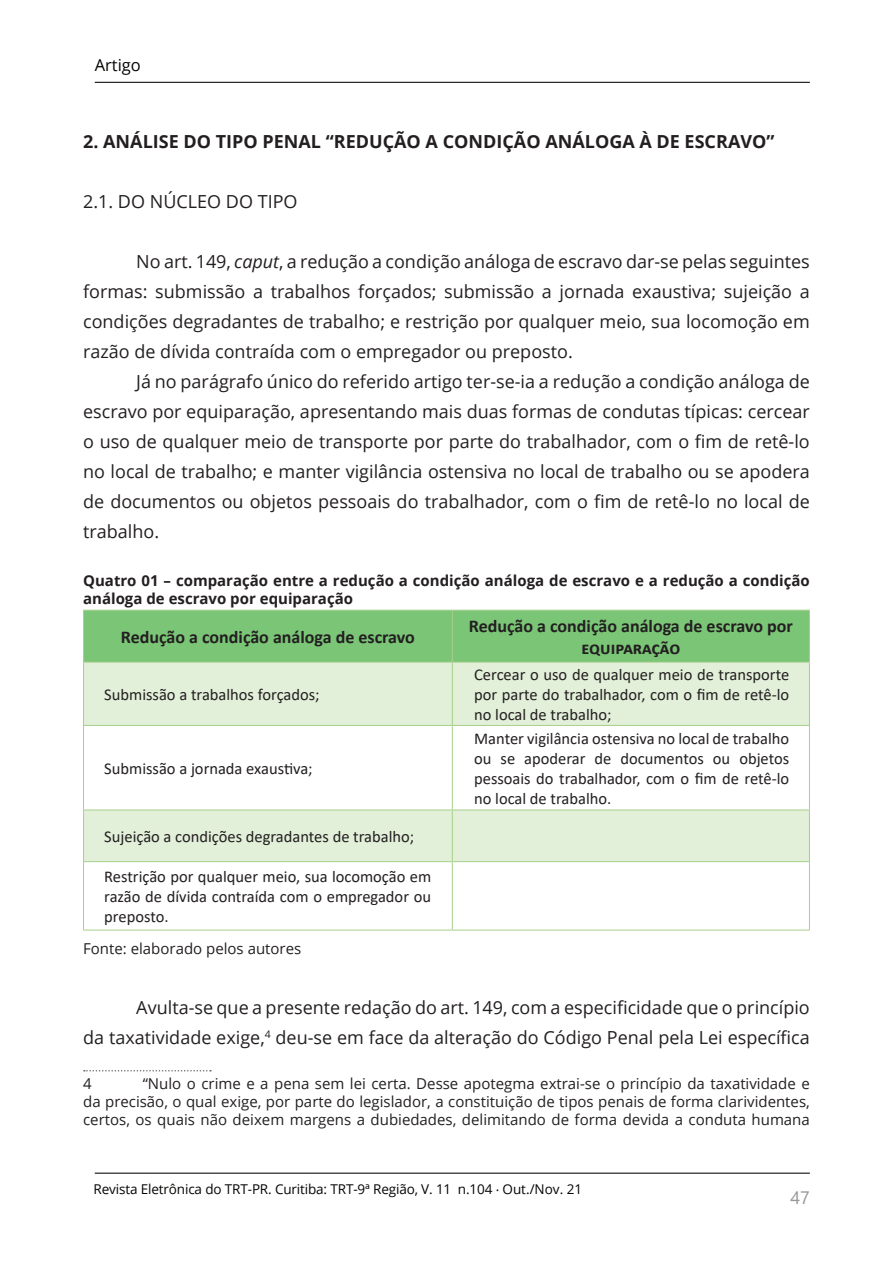
<style>
.page{position:relative;width:893px;height:1263px;background:#fff}
.page>*{position:absolute;margin:0;border:0;box-sizing:border-box;transform-origin:0 0}
.t1{font:18px/30px "Open Sans";color:#231f20;text-align:justify}
.t2{font:700 18px/21.6px "Calibri";color:#231f20;text-align:center}
.t3{font:700 18px "Open Sans";color:#231f20}
.t4{font:18px "Segoe UI";color:#989897}
.t5{font:16.5px/19.8px "Calibri";color:#231f20;text-align:justify}
.t6{font:16.5px "Open Sans";color:#040503}
.t7{font:15px/18px "Open Sans";color:#231f20;text-align:justify}
.t8{font:700 15px/18px "Open Sans";color:#231f20}
.t9{font:13.5px "Open Sans";letter-spacing:-.01em;color:#040503}
.s1{font-style:italic}
</style>
<div class="page">
<hr style="left:95px;top:1172px;width:715px;height:2px;background:#040503">
<hr style="left:95px;top:82px;width:715px;height:1px;background:#040503">
<div style="left:84px;top:611px;width:725px;height:51px;background:#7bc577"></div>
<svg style="left:84px;top:663px;width:725px;height:198px;fill:#e2efd9"></svg>
<hr style="left:83px;top:610px;width:369px;height:1px;background:#a8d08c">
<hr style="left:452px;top:610px;width:358px;height:1px;background:#a8d08c">
<hr style="left:83px;top:662px;width:369px;height:1px;background:#a8d08c">
<hr style="left:452px;top:662px;width:358px;height:1px;background:#a8d08c">
<hr style="left:83px;top:725px;width:369px;height:1px;background:#a8d08c">
<hr style="left:452px;top:725px;width:358px;height:1px;background:#a8d08c">
<hr style="left:83px;top:810px;width:369px;height:1px;background:#a8d08c">
<hr style="left:452px;top:810px;width:358px;height:1px;background:#a8d08c">
<hr style="left:83px;top:861px;width:369px;height:1px;background:#a8d08c">
<hr style="left:452px;top:861px;width:358px;height:1px;background:#a8d08c">
<hr style="left:83px;top:930px;width:369px;height:1px;background:#a8d08c">
<hr style="left:452px;top:930px;width:358px;height:1px;background:#a8d08c">
<hr style="left:83px;top:610px;width:1px;height:52px;background:#a8d08c">
<hr style="left:83px;top:662px;width:1px;height:63px;background:#a8d08c">
<hr style="left:83px;top:726px;width:1px;height:84px;background:#a8d08c">
<hr style="left:83px;top:810px;width:1px;height:51px;background:#a8d08c">
<hr style="left:83px;top:862px;width:1px;height:68px;background:#a8d08c">
<hr style="left:452px;top:610px;width:1px;height:52px;background:#a8d08c">
<hr style="left:809px;top:610px;width:1px;height:52px;background:#a8d08c">
<hr style="left:452px;top:662px;width:1px;height:63px;background:#a8d08c">
<hr style="left:809px;top:662px;width:1px;height:63px;background:#a8d08c">
<hr style="left:452px;top:726px;width:1px;height:84px;background:#a8d08c">
<hr style="left:809px;top:726px;width:1px;height:84px;background:#a8d08c">
<hr style="left:452px;top:810px;width:1px;height:51px;background:#a8d08c">
<hr style="left:809px;top:810px;width:1px;height:51px;background:#a8d08c">
<hr style="left:452px;top:862px;width:1px;height:68px;background:#a8d08c">
<hr style="left:809px;top:862px;width:1px;height:68px;background:#a8d08c">
<svg style="left:84px;top:1070px;width:127px;height:1px"></svg>
<p class="t6" style="left:95px;top:54px;width:48px">Artigo</p>
<p class="t3" style="left:83px;top:128px;width:693px">2. ANÁLISE DO TIPO PENAL “REDUÇÃO A CONDIÇÃO ANÁLOGA À DE ESCRAVO”</p>
<p class="t1" style="left:83px;top:186px;width:216px">2.1. DO NÚCLEO DO TIPO</p>
<p class="t1" style="left:83px;top:246px;width:728px;text-indent:53px">No art. 149, <span class="s1">caput</span>, a redução a condição análoga de escravo dar-se pelas seguintes formas: submissão a trabalhos forçados; submissão a jornada exaustiva; sujeição a condições degradantes de trabalho; e restrição por qualquer meio, sua locomoção em razão de dívida contraída com o empregador ou preposto.</p>
<p class="t1" style="left:83px;top:366px;width:728px;text-indent:53px">Já no parágrafo único do referido artigo ter-se-ia a redução a condição análoga de escravo por equiparação, apresentando mais duas formas de condutas típicas: cercear o uso de qualquer meio de transporte por parte do trabalhador, com o fim de retê-lo no local de trabalho; e manter vigilância ostensiva no local de trabalho ou se apodera de documentos ou objetos pessoais do trabalhador, com o fim de retê-lo no local de trabalho.</p>
<p class="t8" style="left:83px;top:571px;width:728px">Quatro 01 – comparação entre a redução a condição análoga de escravo e a redução a condição análoga de escravo por equiparação</p>
<p class="t2" style="left:121px;top:626px;width:296px">Redução a condição análoga de escravo</p>
<p class="t2" style="left:469px;top:615px;width:325px">Redução a condição análoga de escravo por equiparação</p>
<p class="t5" style="left:104px;top:684px;width:217px">Submissão a trabalhos forçados;</p>
<p class="t5" style="left:474px;top:664px;width:317px">Cercear o uso de qualquer meio de transporte por parte do trabalhador, com o fim de retê-lo no local de trabalho;</p>
<p class="t5" style="left:104px;top:758px;width:210px">Submissão a jornada exaustiva;</p>
<p class="t5" style="left:104px;top:826px;width:311px">Sujeição a condições degradantes de trabalho;</p>
<p class="t5" style="left:104px;top:866px;width:328px">Restrição por qualquer meio, sua locomoção em razão de dívida contraída com o empregador ou preposto.</p>
<p class="t7" style="left:83px;top:940px;width:220px">Fonte: elaborado pelos autores</p>
<p class="t5" style="left:474px;top:728px;width:317px">Manter vigilância ostensiva no local de trabalho ou se apoderar de documentos ou objetos pessoais do trabalhador, com o fim de retê-lo no local de trabalho.</p>
<p class="t1" style="left:83px;top:992px;width:728px;text-align:right">Avulta-se que a presente redação do art. 149, com a especificidade que o princípio<br>da taxatividade exige,<sup>4</sup> deu-se em face da alteração do Código Penal pela Lei específica</p>
<p class="t7" style="left:83px;top:1074px;width:10px">4</p>
<p class="t7" style="left:83px;top:1074px;width:728px;text-indent:60px">“Nulo o crime e a pena sem lei certa. Desse apotegma extrai-se o princípio da taxatividade e da precisão, o qual exige, por parte do legislador, a constituição de tipos penais de forma clarividentes, certos, os quais não deixem margens a dubiedades, delimitando de forma devida a conduta humana</p>
<p class="t9" style="left:94px;top:1179px;width:490px">Revista Eletrônica do TRT-PR. Curitiba: TRT-9ª Região, V. 11 n.104 . Out./Nov. 21</p>
<p class="t4" style="left:791px;top:1180px;width:21px">47</p>
</div>
